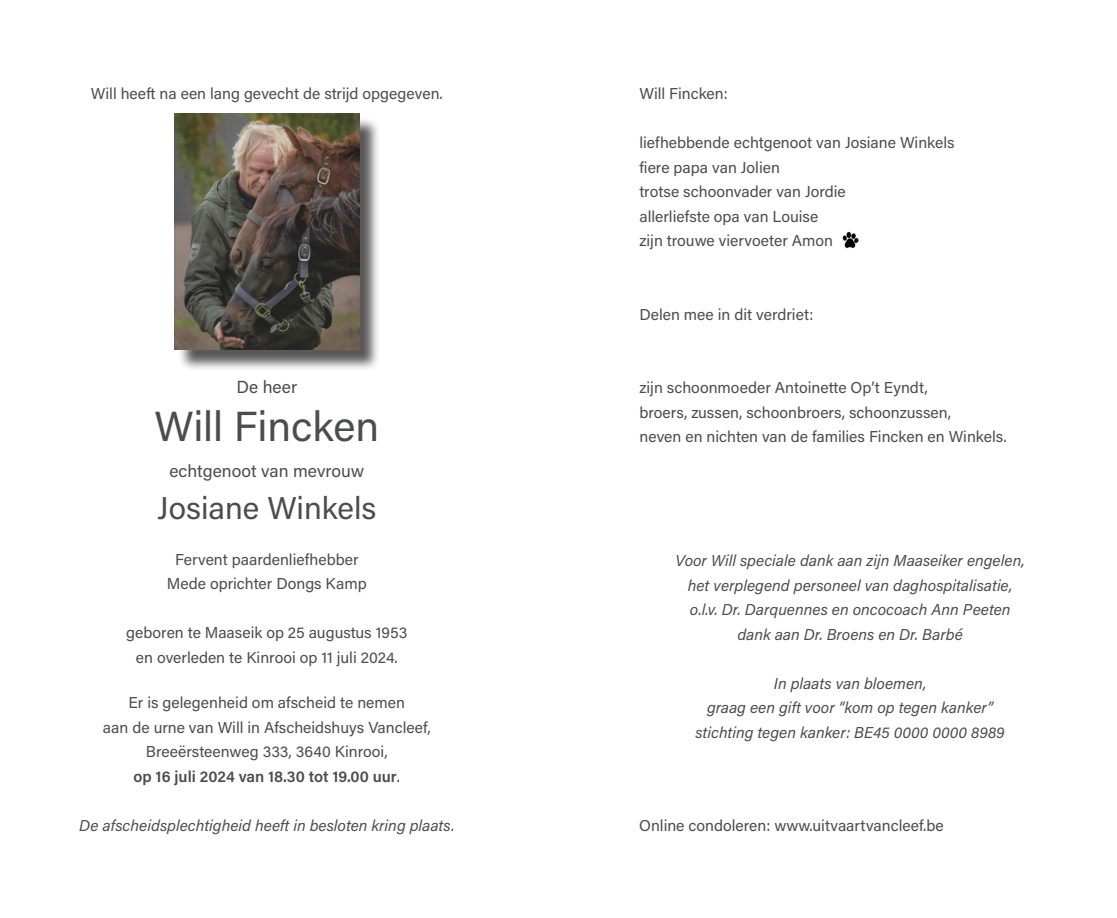
<style>
.page{position:relative;width:1117px;height:918px;background:#fff}
.page>*{position:absolute;margin:0;border:0;box-sizing:border-box;transform-origin:0 0}
.t1{font:42px "Acumin Pro";color:#4b4c4d}
.t2{font:31.5px "Acumin Pro";color:#4b4c4d}
.t3{font:17.5px "Acumin Pro";color:#4b4c4d}
.t4{font:15.75px "Acumin Pro";color:#4b4c4d}
.t5{font:italic 15.75px "Acumin Pro";color:#4b4c4d}
.t6{font:600 15.75px "Acumin Pro";color:#4b4c4d}
.s1{font-weight:400}
</style>
<div class="page">
<img style="left:842px;top:231px;width:16px;height:17px">
<div style="left:177px;top:116px;width:204px;height:255px;background:#231f20;opacity:.75"></div>
<img style="left:174px;top:114px;width:185px;height:235px">
<p class="t4" style="left:91px;top:83px;width:353px">Will heeft na een lang gevecht de strijd opgegeven.</p>
<p class="t3" style="left:236px;top:375px;width:62px">De heer</p>
<p class="t1" style="left:154px;top:397px;width:226px">Will Fincken</p>
<p class="t3" style="left:169px;top:459px;width:196px">echtgenoot van mevrouw</p>
<p class="t2" style="left:157px;top:486px;width:220px">Josiane Winkels</p>
<p class="t4" style="left:175px;top:548px;width:185px">Fervent paardenliefhebber</p>
<p class="t4" style="left:167px;top:573px;width:201px">Mede oprichter Dongs Kamp</p>
<p class="t4" style="left:126px;top:622px;width:282px">geboren te Maaseik op 25 augustus 1953</p>
<p class="t4" style="left:136px;top:646px;width:263px">en overleden te Kinrooi op 11 juli 2024.</p>
<p class="t4" style="left:129px;top:692px;width:278px">Er is gelegenheid om afscheid te nemen</p>
<p class="t4" style="left:103px;top:716px;width:329px">aan de urne van Will in Afscheidshuys Vancleef,</p>
<p class="t4" style="left:146px;top:741px;width:243px">Breeërsteenweg 333, 3640 Kinrooi,</p>
<p class="t6" style="left:133px;top:765px;width:268px">op 16 juli 2024 van 18.30 tot 19.00 uur<span class="s1">.</span></p>
<p class="t5" style="left:79px;top:814px;width:377px">De afscheidsplechtigheid heeft in besloten kring plaats.</p>
<p class="t4" style="left:639px;top:83px;width:90px">Will Fincken:</p>
<p class="t4" style="left:639px;top:132px;width:316px">liefhebbende echtgenoot van Josiane Winkels</p>
<p class="t4" style="left:639px;top:156px;width:142px">fiere papa van Jolien</p>
<p class="t4" style="left:639px;top:181px;width:208px">trotse schoonvader van Jordie</p>
<p class="t4" style="left:639px;top:205px;width:180px">allerliefste opa van Louise</p>
<p class="t4" style="left:639px;top:230px;width:195px">zijn trouwe viervoeter Amon</p>
<p class="t4" style="left:639px;top:303px;width:175px">Delen mee in dit verdriet:</p>
<p class="t4" style="left:639px;top:377px;width:290px">zijn schoonmoeder Antoinette Op’t Eyndt,</p>
<p class="t4" style="left:639px;top:401px;width:313px">broers, zussen, schoonbroers, schoonzussen,</p>
<p class="t4" style="left:639px;top:426px;width:368px">neven en nichten van de families Fincken en Winkels.</p>
<p class="t5" style="left:675px;top:549px;width:350px">Voor Will speciale dank aan zijn Maaseiker engelen,</p>
<p class="t5" style="left:687px;top:574px;width:326px">het verplegend personeel van daghospitalisatie,</p>
<p class="t5" style="left:689px;top:598px;width:322px">o.l.v. Dr. Darquennes en oncocoach Ann Peeten</p>
<p class="t5" style="left:737px;top:623px;width:227px">dank aan Dr. Broens en Dr. Barbé</p>
<p class="t5" style="left:773px;top:672px;width:154px">In plaats van bloemen,</p>
<p class="t5" style="left:706px;top:696px;width:288px">graag een gift voor “kom op tegen kanker”</p>
<p class="t5" style="left:695px;top:721px;width:310px">stichting tegen kanker: BE45 0000 0000 8989</p>
<p class="t4" style="left:639px;top:814px;width:306px">Online condoleren: www.uitvaartvancleef.be</p>
</div>
